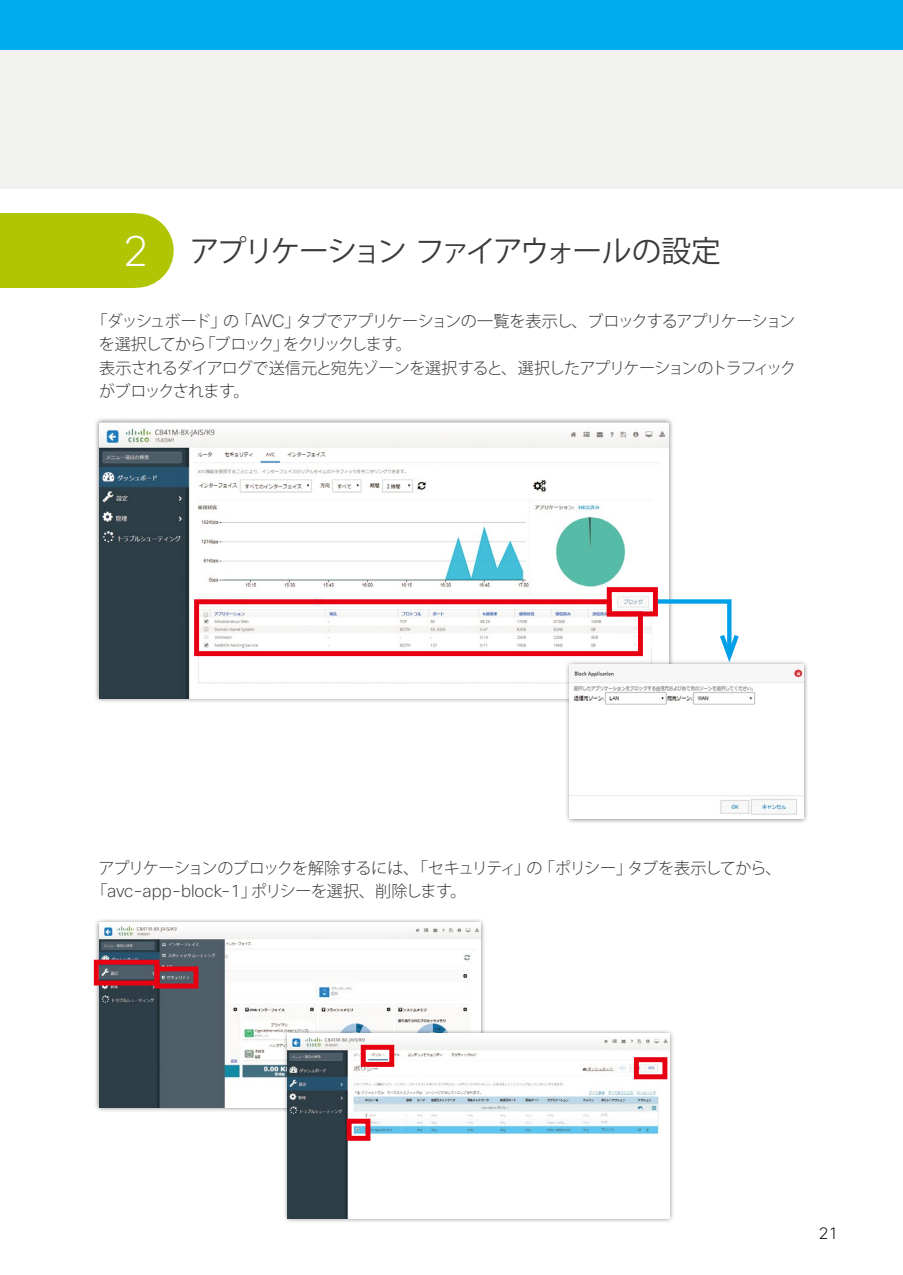
<style>
.page{position:relative;width:903px;height:1275px;background:#fff}
.page>*{position:absolute;margin:0;border:0;box-sizing:border-box;transform-origin:0 0}
.t1{font:29.75px "Koz Go Pro";letter-spacing:-.09em;color:#3a393b}
.t2{font:200 16.45px "Cisco Sans";color:#000}
.t3{font:300 16.1px/23.6px "Koz Go Pro";letter-spacing:-.07em;color:#3e3a39}
.s1{font-family:"Cisco Sans";font-weight:200;font-size:42.52px;color:#fff}
.s2{font-family:"Cisco Sans";font-weight:200;font-size:17.32px}
</style>
<div class="page">
<div style="left:94px;top:917px;width:392px;height:195px;background:#000;opacity:.5"></div>
<img style="left:99px;top:923px;width:381px;height:184px">
<div style="left:282px;top:1028px;width:393px;height:196px;background:#000;opacity:.5"></div>
<img style="left:288px;top:1034px;width:381px;height:184px">
<div style="left:94px;top:960px;width:65px;height:25px;border:5px solid #e60012"></div>
<div style="left:154px;top:966px;width:44px;height:22px;border:5px solid #e60012"></div>
<div style="left:361px;top:1045px;width:33px;height:22px;border:5px solid #e60012"></div>
<div style="left:634px;top:1057px;width:33px;height:22px;border:5px solid #e60012"></div>
<div style="left:347px;top:1119px;width:23px;height:22px;border:5px solid #e60012"></div>
<div style="left:94px;top:417px;width:580px;height:287px;background:#000;opacity:.5"></div>
<img style="left:99px;top:422px;width:570px;height:276px">
<svg style="left:651px;top:597px;width:88px;height:62px"></svg>
<svg style="left:192px;top:597px;width:453px;height:62px"></svg>
<div style="left:607px;top:587px;width:51px;height:29px;border:5px solid #e60012"></div>
<div style="left:564px;top:659px;width:245px;height:165px;background:#000;opacity:.5"></div>
<img style="left:570px;top:665px;width:234px;height:153px">
<div style="left:0;top:50px;width:903px;height:139px;background:#f1f1ef"></div>
<div style="left:0;top:0;width:903px;height:50px;background:#00aceb"></div>
<div style="left:0;top:213px;width:134px;height:75px;background:#b0c504"></div>
<div style="left:99px;top:213px;width:75px;height:75px;background:#b0c504;border-radius:50%"></div>
<h1 class="t1" style="left:123px;top:232px;width:599px"><span class="s1">2</span> アプリケーションファイアウォールの設定</h1>
<p class="t3" style="left:99px;top:309px;width:699px;text-indent:-7px">「ダッシュボード」の「<span class="s2">AVC</span>」タブでアプリケーションの一覧を表示し、ブロックするアプリケーションを選択してから「ブロック」をクリックします。<br>表示されるダイアログで送信元と宛先ゾーンを選択すると、選択したアプリケーションのトラフィックがブロックされます。</p>
<p class="t3" style="left:91px;top:856px;width:692px;text-indent:7px">アプリケーションのブロックを解除するには、「セキュリティ」の「ポリシー」タブを表示してから、「<span class="s2">avc-app-block-1</span>」ポリシーを選択、削除します。</p>
<p class="t2" style="left:819px;top:1222px;width:21px">21</p>
</div>
